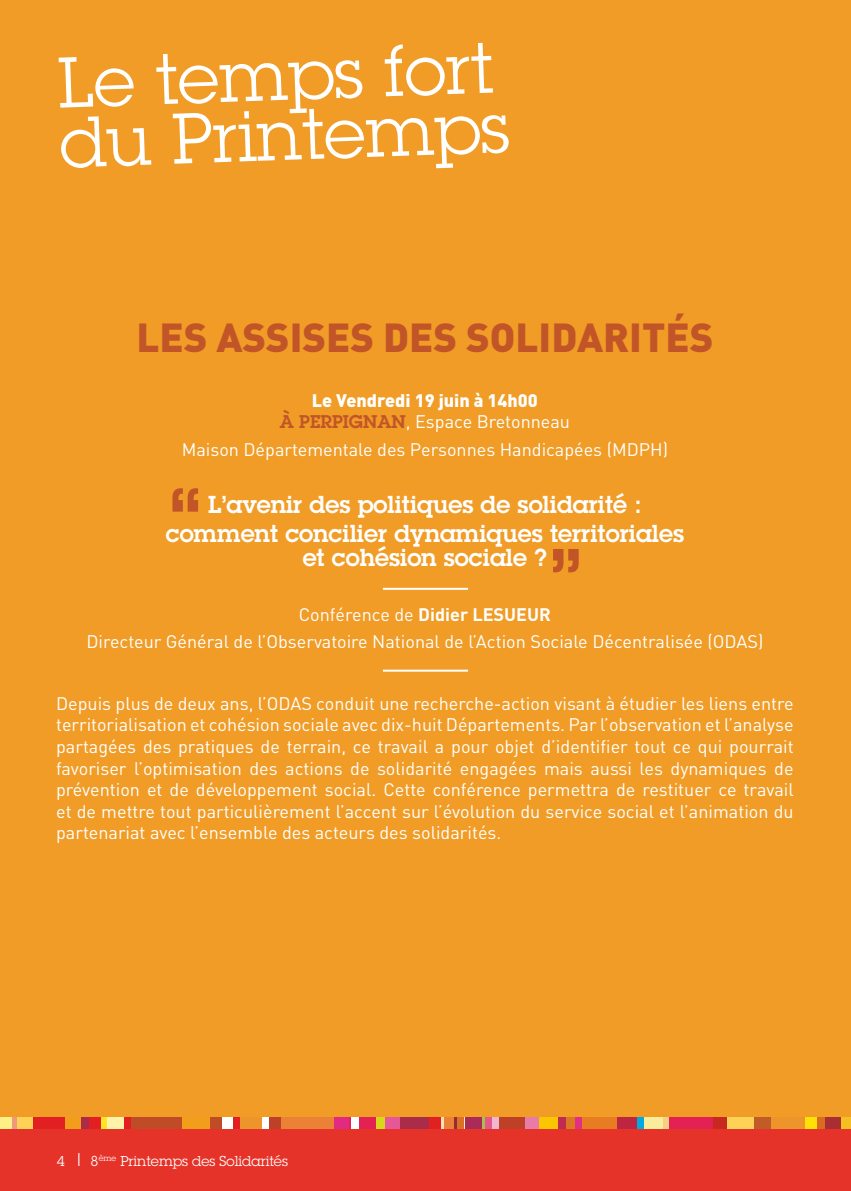
<style>
.page{position:relative;width:851px;height:1191px;background:#fff}
.page>*{position:absolute;margin:0;border:0;box-sizing:border-box;transform-origin:0 0}
.t1{font:70px/60px "Lubalin Graph";color:#fff}
.t2{font:900 40px "DIN";color:#c25528}
.t3{font:600 24px/24px "Lubalin Graph";color:#fff;text-align:center}
.t4{font:18px/21.6px "DIN";color:#fff;text-align:justify}
.t5{font:700 18px "DIN";color:#fff}
.t6{font:900 18px "DIN";color:#fff}
.t7{font:14px "Lubalin Graph";color:#fff}
.s1{font-family:"Lubalin Graph";font-weight:600;color:#c25528}
.s2{font-weight:400}
.s3{font-size:18px}
</style>
<div class="page">
<div style="left:0;top:0;width:850px;height:1191px;background:#f09c26"></div>
<div style="left:0;top:1117px;width:850px;height:74px;background:#e63329"></div>
<div style="left:839px;top:1117px;width:11px;height:11px;background:#f5be23"></div>
<div style="left:823px;top:1117px;width:17px;height:11px;background:#a82e33"></div>
<div style="left:816px;top:1117px;width:8px;height:11px;background:#d96c1f"></div>
<div style="left:804px;top:1117px;width:13px;height:11px;background:#ffe108"></div>
<div style="left:771px;top:1117px;width:33px;height:11px;background:#ed942a"></div>
<div style="left:753px;top:1117px;width:18px;height:11px;background:#c15b28"></div>
<div style="left:726px;top:1117px;width:27px;height:11px;background:#fdd256"></div>
<div style="left:712px;top:1117px;width:14px;height:11px;background:#c7281f"></div>
<div style="left:668px;top:1117px;width:44px;height:11px;background:#e32253"></div>
<div style="left:662px;top:1117px;width:6px;height:11px;background:#f8cf85"></div>
<div style="left:643px;top:1117px;width:19px;height:11px;background:#f9ed9c"></div>
<div style="left:636px;top:1117px;width:7px;height:11px;background:#00a9de"></div>
<div style="left:616px;top:1117px;width:20px;height:11px;background:#be2540"></div>
<div style="left:582px;top:1117px;width:34px;height:11px;background:#e87c23"></div>
<div style="left:574px;top:1117px;width:8px;height:11px;background:#e32e85"></div>
<div style="left:565px;top:1117px;width:9px;height:11px;background:#db7923"></div>
<div style="left:558px;top:1117px;width:7px;height:11px;background:#c12a52"></div>
<div style="left:539px;top:1117px;width:19px;height:11px;background:#fac600"></div>
<div style="left:524px;top:1117px;width:15px;height:11px;background:#e87ca7"></div>
<div style="left:495px;top:1117px;width:29px;height:11px;background:#be4127"></div>
<div style="left:492px;top:1117px;width:6px;height:11px;background:#f1b7cf"></div>
<div style="left:484px;top:1117px;width:8px;height:11px;background:#e8578b"></div>
<svg style="left:481px;top:1117px;width:4px;height:11px"></svg>
<div style="left:465px;top:1117px;width:16px;height:11px;background:#aa2b57"></div>
<svg style="left:463px;top:1117px;width:2px;height:11px"></svg>
<div style="left:456px;top:1117px;width:7px;height:11px;background:#da7223"></div>
<svg style="left:453px;top:1117px;width:3px;height:11px"></svg>
<div style="left:444px;top:1117px;width:9px;height:11px;background:#eb8037"></div>
<svg style="left:441px;top:1117px;width:3px;height:11px"></svg>
<div style="left:428px;top:1117px;width:13px;height:11px;background:#e32021"></div>
<div style="left:390px;top:1117px;width:38px;height:11px;background:#ab2c49"></div>
<div style="left:375px;top:1117px;width:15px;height:11px;background:#d7d81b"></div>
<div style="left:385px;top:1117px;width:15px;height:11px;background:#e65797"></div>
<div style="left:349px;top:1117px;width:26px;height:11px;background:#e32253"></div>
<div style="left:333px;top:1117px;width:16px;height:11px;background:#e22a84"></div>
<div style="left:281px;top:1117px;width:52px;height:11px;background:#eb8037"></div>
<div style="left:268px;top:1117px;width:13px;height:11px;background:#be4127"></div>
<div style="left:262px;top:1117px;width:6px;height:11px;background:#fff"></div>
<div style="left:239px;top:1117px;width:23px;height:11px;background:#ed942a"></div>
<div style="left:233px;top:1117px;width:6px;height:11px;background:#e32021"></div>
<div style="left:221px;top:1117px;width:12px;height:11px;background:#fff"></div>
<div style="left:210px;top:1117px;width:11px;height:11px;background:#bf4c27"></div>
<div style="left:181px;top:1117px;width:29px;height:11px;background:#f29e1b"></div>
<div style="left:131px;top:1117px;width:50px;height:11px;background:#bf4c27"></div>
<div style="left:123px;top:1117px;width:8px;height:11px;background:#e32021"></div>
<div style="left:107px;top:1117px;width:16px;height:11px;background:#fdf3a9"></div>
<div style="left:101px;top:1117px;width:6px;height:11px;background:#ffe525"></div>
<div style="left:88px;top:1117px;width:13px;height:11px;background:#e32021"></div>
<div style="left:80px;top:1117px;width:9px;height:11px;background:#ab2c49"></div>
<div style="left:65px;top:1117px;width:16px;height:11px;background:#f29e1b"></div>
<div style="left:40px;top:1117px;width:25px;height:11px;background:#e32021"></div>
<div style="left:33px;top:1117px;width:7px;height:11px;background:#e32021"></div>
<div style="left:16px;top:1117px;width:17px;height:11px;background:#fdd256"></div>
<hr style="left:12px;top:1117px;width:4px;height:11px;background:#f0987b">
<div style="left:0;top:1117px;width:12px;height:11px;background:#fef084"></div>
<div style="left:351px;top:1117px;width:7px;height:11px;background:#fff"></div>
<svg style="left:172px;top:488px;width:26px;height:23px"></svg>
<svg style="left:553px;top:549px;width:25px;height:23px"></svg>
<hr style="left:383px;top:588px;width:85px;height:2px;background:#fff">
<hr style="left:383px;top:669px;width:85px;height:2px;background:#fff">
<h1 class="t1" style="left:57px;top:52px;width:451px;rotate:-2deg">Le temps fort du Printemps</h1>
<p class="t2" style="left:136px;top:311px;width:578px">LES ASSISES DES SOLIDARITÉS</p>
<p class="t6" style="left:312px;top:388px;width:227px">Le Vendredi 19 juin à 14h00</p>
<p class="t4" style="left:280px;top:411px;width:292px"><span class="s1">À PERPIGNAN</span>, Espace Bretonneau</p>
<p class="t4" style="left:182px;top:438px;width:488px">Maison Départementale des Personnes Handicapées (MDPH)</p>
<p class="t3" style="left:208px;top:492px;width:434px">L’avenir des politiques de solidarité :</p>
<p class="t3" style="left:166px;top:521px;width:519px">comment concilier dynamiques territoriales et cohésion sociale ?</p>
<p class="t5" style="left:299px;top:602px;width:254px"><span class="s2">Conférence de</span> Didier LESUEUR</p>
<p class="t4" style="left:86px;top:630px;width:678px">Directeur Général de l’Observatoire National de l’Action Sociale Décentralisée (ODAS)</p>
<p class="t4" style="left:56px;top:692px;width:739px">Depuis plus de deux ans, l’ODAS conduit une recherche-action visant à étudier les liens entre territorialisation et cohésion sociale avec dix-huit Départements. Par l’observation et l’analyse partagées des pratiques de terrain, ce travail a pour objet d’identifier tout ce qui pourrait favoriser l’optimisation des actions de solidarité engagées mais aussi les dynamiques de prévention et de développement social. Cette conférence permettra de restituer ce travail et de mettre tout particulièrement l’accent sur l’évolution du service social et l’animation du partenariat avec l’ensemble des acteurs des solidarités.</p>
<p class="t7" style="left:57px;top:1151px;width:233px">4 <span class="s3">|</span> 8<sup>ème</sup> Printemps des Solidarités</p>
</div>
